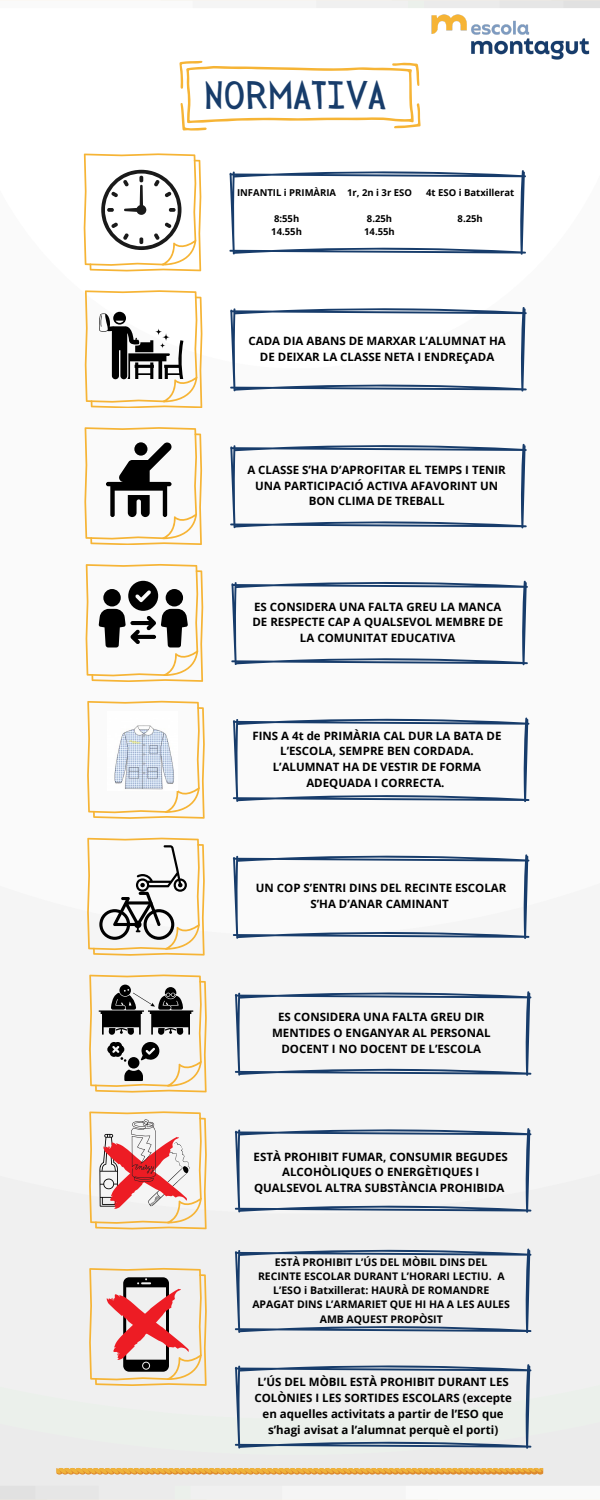
<style>
.page{position:relative;width:600px;height:1500px;background:#fff}
.page>*{position:absolute;margin:0;border:0;box-sizing:border-box;transform-origin:0 0}
.t1{font:40.2px "Sensa Wild Fill";color:#173c6a}
.t2{font:700 11.5px/15.8px "Open Sans";color:#000;text-align:center}
.t3{font:700 10.5px/14.2px "Open Sans";color:#000;text-align:center}
.t4{font:700 9.5px "Open Sans";color:#000}
</style>
<div class="page">
<img style="left:0;top:0;width:600px;height:1500px">
<svg style="left:56px;top:1468px;width:487px;height:7px;background:#e8ae50"></svg>
<img style="left:429px;top:14px;width:163px;height:46px">
<svg style="left:179px;top:61px;width:242px;height:70px"></svg>
<svg style="left:235px;top:991px;width:297px;height:85px"></svg>
<svg style="left:233px;top:854px;width:297px;height:85px"></svg>
<svg style="left:87px;top:838px;width:118px;height:117px"></svg>
<svg style="left:229px;top:170px;width:297px;height:85px"></svg>
<svg style="left:84px;top:153px;width:117px;height:118px"></svg>
<svg style="left:230px;top:307px;width:297px;height:85px"></svg>
<svg style="left:85px;top:290px;width:117px;height:118px"></svg>
<svg style="left:162px;top:333px;width:8px;height:8px"></svg>
<svg style="left:230px;top:444px;width:297px;height:85px"></svg>
<svg style="left:84px;top:427px;width:118px;height:118px"></svg>
<svg style="left:231px;top:580px;width:297px;height:86px"></svg>
<svg style="left:86px;top:564px;width:117px;height:118px"></svg>
<svg style="left:233px;top:717px;width:297px;height:85px"></svg>
<svg style="left:87px;top:701px;width:118px;height:118px"></svg>
<img style="left:108px;top:711px;width:69px;height:80px">
<svg style="left:235px;top:1248px;width:297px;height:85px"></svg>
<svg style="left:235px;top:1364px;width:297px;height:85px"></svg>
<svg style="left:89px;top:1268px;width:118px;height:118px"></svg>
<svg style="left:235px;top:1128px;width:297px;height:85px"></svg>
<svg style="left:89px;top:1111px;width:118px;height:118px"></svg>
<svg style="left:89px;top:975px;width:118px;height:117px"></svg>
<h1 class="t1" style="left:204px;top:73px;width:184px">NORMATIVA</h1>
<p class="t4" style="left:237px;top:186px;width:101px">INFANTIL i PRIMÀRIA</p>
<p class="t4" style="left:274px;top:212px;width:27px">8:55h</p>
<p class="t4" style="left:271px;top:225px;width:32px">14.55h</p>
<p class="t4" style="left:347px;top:186px;width:66px">1r, 2n i 3r ESO</p>
<p class="t4" style="left:367px;top:212px;width:27px">8.25h</p>
<p class="t4" style="left:364px;top:225px;width:32px">14.55h</p>
<p class="t4" style="left:426px;top:186px;width:90px">4t ESO i Batxillerat</p>
<p class="t4" style="left:458px;top:212px;width:27px">8.25h</p>
<p class="t2" style="left:249px;top:332px;width:259px">CADA DIA ABANS DE MARXAR L’ALUMNAT HA<br>DE DEIXAR LA CLASSE NETA I ENDREÇADA</p>
<p class="t2" style="left:247px;top:461px;width:260px">A CLASSE S’HA D’APROFITAR EL TEMPS I TENIR<br>UNA PARTICIPACIÓ ACTIVA AFAVORINT UN<br>BON CLIMA DE TREBALL</p>
<p class="t2" style="left:252px;top:598px;width:252px">ES CONSIDERA UNA FALTA GREU LA MANCA<br>DE RESPECTE CAP A QUALSEVOL MEMBRE DE<br>LA COMUNITAT EDUCATIVA</p>
<p class="t2" style="left:252px;top:727px;width:251px">FINS A 4t de PRIMÀRIA CAL DUR LA BATA DE<br>L’ESCOLA, SEMPRE BEN CORDADA.<br>L’ALUMNAT HA DE VESTIR DE FORMA<br>ADEQUADA I CORRECTA.</p>
<p class="t2" style="left:256px;top:880px;width:252px">UN COP S’ENTRI DINS DEL RECINTE ESCOLAR<br>S’HA D’ANAR CAMINANT</p>
<h2 class="t2" style="left:272px;top:1009px;width:220px">ES CONSIDERA UNA FALTA GREU DIR<br>MENTIDES O ENGANYAR AL PERSONAL<br>DOCENT I NO DOCENT DE L’ESCOLA</h2>
<p class="t2" style="left:254px;top:1148px;width:256px">ESTÀ PROHIBIT FUMAR, CONSUMIR BEGUDES<br>ALCOHÒLIQUES O ENERGÈTIQUES I<br>QUALSEVOL ALTRA SUBSTÀNCIA PROHIBIDA</p>
<p class="t3" style="left:252px;top:1255px;width:259px">ESTÀ PROHIBIT L’ÚS DEL MÒBIL DINS DEL RECINTE ESCOLAR DURANT L’HORARI LECTIU. A L’ESO i Batxillerat: HAURÀ DE ROMANDRE APAGAT DINS L’ARMARIET QUE HI HA A LES AULES AMB AQUEST PROPÒSIT</p>
<p class="t2" style="left:254px;top:1374px;width:259px">L’ÚS DEL MÒBIL ESTÀ PROHIBIT DURANT LES COLÒNIES I LES SORTIDES ESCOLARS (excepte en aquelles activitats a partir de l’ESO que s’hagi avisat a l’alumnat perquè el porti)</p>
</div>
